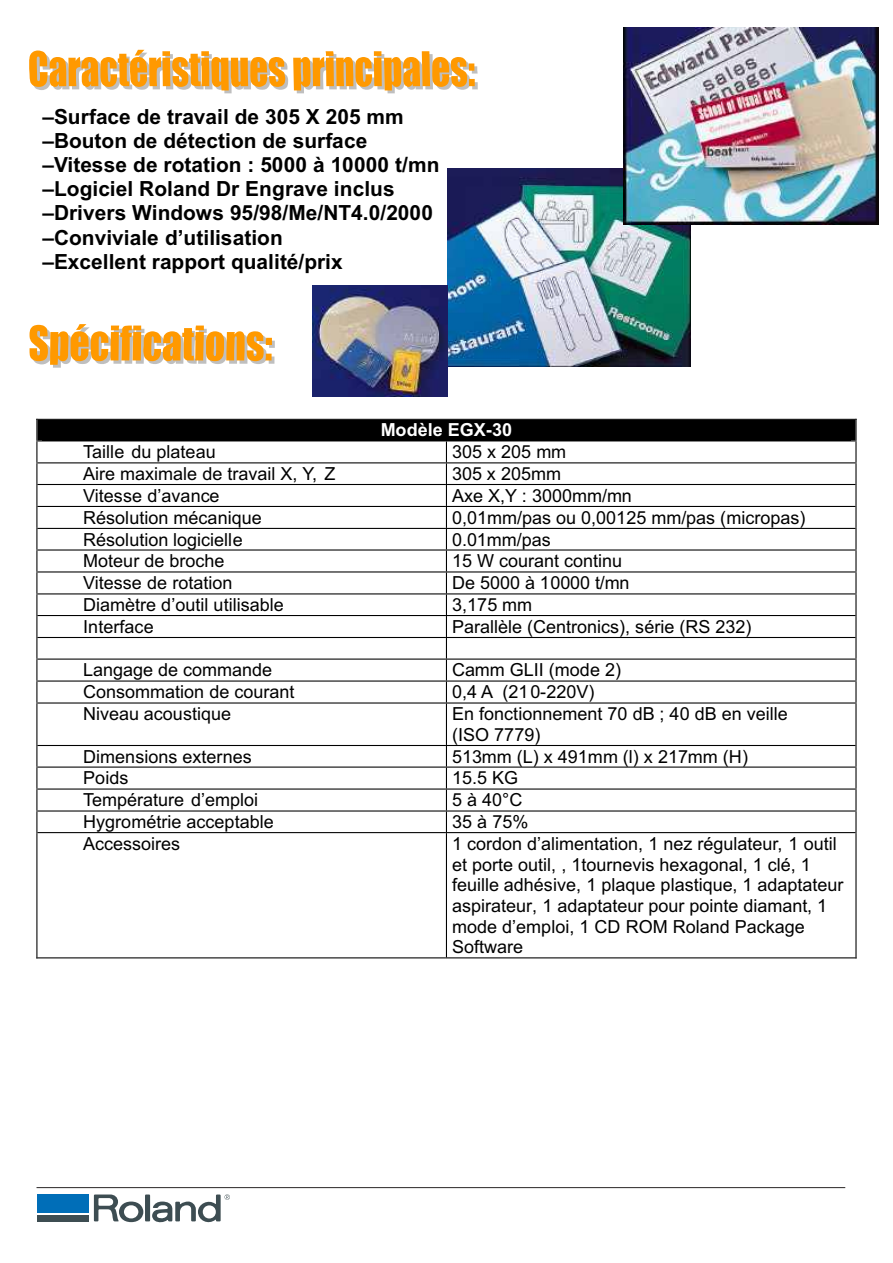
<style>
.page{position:relative;width:893px;height:1263px;background:#fff}
.page>*{position:absolute;margin:0;border:0;box-sizing:border-box;transform-origin:0 0}
.t1{font:700 20.85px/24.2px "Arial";color:#000}
.t2{font:18px/20.7px "Arial";color:#000}
.t3{font:700 18px "Arial";color:#fff}
</style>
<div class="page">
<svg style="left:36px;top:419px;width:820px;height:285px"></svg>
<hr style="left:36px;top:704px;width:1px;height:41px;background:#000">
<hr style="left:446px;top:704px;width:1px;height:41px;background:#000">
<hr style="left:855px;top:704px;width:1px;height:41px;background:#000">
<hr style="left:37px;top:745px;width:409px;height:1px;background:#000">
<hr style="left:447px;top:745px;width:408px;height:1px;background:#000">
<hr style="left:37px;top:767px;width:409px;height:1px;background:#000">
<hr style="left:447px;top:767px;width:408px;height:1px;background:#000">
<hr style="left:37px;top:789px;width:409px;height:1px;background:#000">
<hr style="left:447px;top:789px;width:408px;height:1px;background:#000">
<hr style="left:37px;top:810px;width:409px;height:2px;background:#000">
<hr style="left:447px;top:810px;width:408px;height:2px;background:#000">
<svg style="left:36px;top:745px;width:1px;height:88px"></svg>
<hr style="left:37px;top:832px;width:409px;height:1px;background:#000">
<svg style="left:446px;top:745px;width:1px;height:88px"></svg>
<hr style="left:447px;top:832px;width:408px;height:1px;background:#000">
<svg style="left:855px;top:745px;width:1px;height:88px"></svg>
<hr style="left:36px;top:833px;width:1px;height:124px;background:#000">
<hr style="left:37px;top:957px;width:409px;height:1px;background:#000">
<hr style="left:446px;top:833px;width:1px;height:124px;background:#000">
<hr style="left:447px;top:957px;width:408px;height:1px;background:#000">
<hr style="left:855px;top:833px;width:1px;height:124px;background:#000">
<svg style="left:29px;top:50px;width:448px;height:43px"></svg>
<svg style="left:30px;top:324px;width:245px;height:44px"></svg>
<img style="left:447px;top:169px;width:243px;height:198px">
<img style="left:623px;top:27px;width:255px;height:197px">
<img style="left:312px;top:286px;width:135px;height:110px">
<hr style="left:36px;top:1187px;width:809px;height:1px;background:#292626">
<div style="left:145px;top:1195px;width:5px;height:26px;background:#3d4d52"></div>
<svg style="left:94px;top:1195px;width:49px;height:27px"></svg>
<div style="left:38px;top:1215px;width:51px;height:6px;background:#3d4d52"></div>
<div style="left:38px;top:1195px;width:51px;height:18px;background:#006eb8"></div>
<svg style="left:152px;top:1194px;width:78px;height:29px"></svg>
<p class="t1" style="left:42px;top:106px;width:398px">–Surface de travail de 305 X 205 mm –Bouton de détection de surface –Vitesse de rotation : 5000 à 10000 t/mn –Logiciel Roland Dr Engrave inclus –Drivers Windows 95/98/Me/NT4.0/2000 –Conviviale d’utilisation<br>–Excellent rapport qualité/prix</p>
<p class="t3" style="left:381px;top:423px;width:133px">Modèle EGX-30</p>
<p class="t2" style="left:83px;top:443px;width:134px">Taille du plateau</p>
<p class="t2" style="left:452px;top:443px;width:115px">305 x 205 mm</p>
<p class="t2" style="left:83px;top:465px;width:254px">Aire maximale de travail X, Y, Z</p>
<p class="t2" style="left:452px;top:465px;width:110px">305 x 205mm</p>
<p class="t2" style="left:83px;top:487px;width:138px">Vitesse d’avance</p>
<p class="t2" style="left:452px;top:487px;width:181px">Axe X,Y : 3000mm/mn</p>
<p class="t2" style="left:83px;top:509px;width:180px">Résolution mécanique</p>
<p class="t2" style="left:452px;top:509px;width:355px">0,01mm/pas ou 0,00125 mm/pas (micropas)</p>
<p class="t2" style="left:83px;top:531px;width:161px">Résolution logicielle</p>
<p class="t2" style="left:452px;top:531px;width:100px">0.01mm/pas</p>
<p class="t2" style="left:83px;top:552px;width:143px">Moteur de broche</p>
<p class="t2" style="left:452px;top:552px;width:172px">15 W courant continu</p>
<p class="t2" style="left:83px;top:574px;width:151px">Vitesse de rotation</p>
<p class="t2" style="left:452px;top:574px;width:179px">De 5000 à 10000 t/mn</p>
<p class="t2" style="left:83px;top:596px;width:202px">Diamètre d’outil utilisable</p>
<p class="t2" style="left:452px;top:596px;width:82px">3,175 mm</p>
<p class="t2" style="left:83px;top:618px;width:72px">Interface</p>
<p class="t2" style="left:452px;top:618px;width:301px">Parallèle (Centronics), série (RS 232)</p>
<p class="t2" style="left:83px;top:661px;width:190px">Langage de commande</p>
<p class="t2" style="left:452px;top:661px;width:171px">Camm GLII (mode 2)</p>
<p class="t2" style="left:83px;top:683px;width:213px">Consommation de courant</p>
<p class="t2" style="left:452px;top:683px;width:144px">0,4 A (210-220V)</p>
<p class="t2" style="left:83px;top:705px;width:149px">Niveau acoustique</p>
<p class="t2" style="left:452px;top:705px;width:337px">En fonctionnement 70 dB ; 40 dB en veille (ISO 7779)</p>
<p class="t2" style="left:83px;top:748px;width:170px">Dimensions externes</p>
<p class="t2" style="left:452px;top:748px;width:297px">513mm (L) x 491mm (l) x 217mm (H)</p>
<p class="t2" style="left:83px;top:769px;width:47px">Poids</p>
<p class="t2" style="left:452px;top:769px;width:68px">15.5 KG</p>
<p class="t2" style="left:83px;top:791px;width:176px">Température d’emploi</p>
<p class="t2" style="left:452px;top:791px;width:72px">5 à 40°C</p>
<p class="t2" style="left:83px;top:813px;width:192px">Hygrométrie acceptable</p>
<p class="t2" style="left:452px;top:813px;width:78px">35 à 75%</p>
<p class="t2" style="left:83px;top:835px;width:99px">Accessoires</p>
<p class="t2" style="left:452px;top:835px;width:393px">1 cordon d’alimentation, 1 nez régulateur, 1 outil et porte outil, , 1tournevis hexagonal, 1 clé, 1 feuille adhésive, 1 plaque plastique, 1 adaptateur aspirateur, 1 adaptateur pour pointe diamant, 1 mode d’emploi, 1 CD ROM Roland Package Software</p>
</div>
